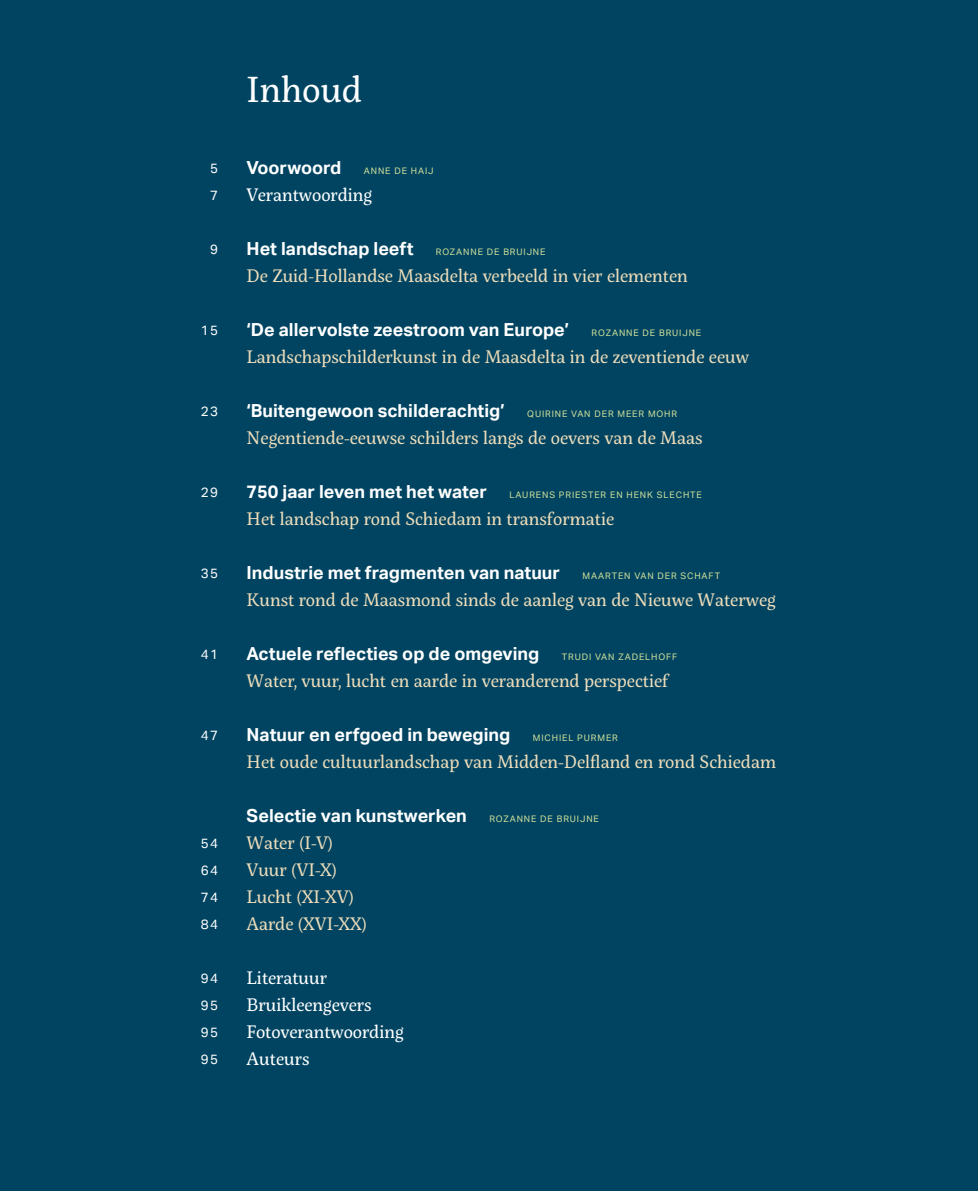
<style>
.page{position:relative;width:978px;height:1191px;background:#004461}
.page>*{position:absolute;margin:0;border:0;box-sizing:border-box;transform-origin:0 0}
.t1{font:36px "Servus Slab";color:#fff}
.t2{font:18px/27px "Servus Slab";color:#eddcba}
.t3{font:700 18px "Aktiv Grotesk";color:#fff}
.t4{font:18px/27px "Servus Slab";color:#fff}
.t5{font:13.5px/27px "Aktiv Grotesk";letter-spacing:.1em;color:#fff;text-align:justify}
.t6{font:9px "Aktiv Grotesk";letter-spacing:.1em;color:#d3e19a}
.s1{font-weight:700;font-size:18px;color:#fff}
.s2{font-weight:400;font-size:9px;color:#d3e19a}
</style>
<div class="page">
<p class="t5" style="left:210px;top:155px;width:9px">5<br>7</p>
<p class="t5" style="left:210px;top:236px;width:9px">9</p>
<p class="t5" style="left:201px;top:317px;width:19px">15</p>
<p class="t5" style="left:201px;top:398px;width:19px">23</p>
<p class="t5" style="left:201px;top:479px;width:19px">29</p>
<p class="t5" style="left:201px;top:560px;width:19px">35</p>
<p class="t5" style="left:201px;top:641px;width:19px">41</p>
<p class="t5" style="left:201px;top:722px;width:19px">47</p>
<p class="t5" style="left:201px;top:830px;width:19px">54<br>64<br>74<br>84</p>
<p class="t5" style="left:201px;top:965px;width:19px">94<br>95<br>95<br>95</p>
<h1 class="t1" style="left:247px;top:65px;width:117px">Inhoud</h1>
<p class="t6" style="left:247px;top:165px;width:188px"><span class="s1">Voorwoord</span> ANNE DE HAIJ</p>
<p class="t4" style="left:247px;top:181px;width:127px">Verantwoording</p>
<p class="t3" style="left:247px;top:238px;width:300px">Het landschap leeft <span class="s2">ROZANNE DE BRUIJNE</span></p>
<p class="t2" style="left:247px;top:262px;width:443px">De Zuid-Hollandse Maasdelta verbeeld in vier elementen</p>
<p class="t3" style="left:247px;top:319px;width:456px">‘De allervolste zeestroom van Europe’ <span class="s2">ROZANNE DE BRUIJNE</span></p>
<p class="t2" style="left:247px;top:343px;width:504px">Landschapschilderkunst in de Maasdelta in de zeventiende eeuw</p>
<p class="t3" style="left:247px;top:400px;width:432px">‘Buitengewoon schilderachtig’ <span class="s2">QUIRINE VAN DER MEER MOHR</span></p>
<p class="t2" style="left:247px;top:424px;width:457px">Negentiende-eeuwse schilders langs de oevers van de Maas</p>
<p class="t6" style="left:247px;top:489px;width:457px"><span class="s1">750 jaar leven met het water</span> LAURENS PRIESTER EN HENK SLECHTE</p>
<p class="t2" style="left:247px;top:505px;width:369px">Het landschap rond Schiedam in transformatie</p>
<p class="t3" style="left:247px;top:562px;width:475px">Industrie met fragmenten van natuur <span class="s2">MA ARTEN VAN DER SCHAFT</span></p>
<p class="t2" style="left:247px;top:586px;width:530px">Kunst rond de Maasmond sinds de aanleg van de Nieuwe Waterweg</p>
<p class="t3" style="left:247px;top:643px;width:432px">Actuele reflecties op de omgeving <span class="s2">TRUDI VAN Z ADELHOFF</span></p>
<p class="t2" style="left:247px;top:667px;width:423px">Water, vuur, lucht en aarde in veranderend perspectief</p>
<p class="t3" style="left:247px;top:724px;width:373px">Natuur en erfgoed in beweging <span class="s2">MICHIEL PURMER</span></p>
<p class="t2" style="left:247px;top:748px;width:531px">Het oude cultuurlandschap van Midden-Delfland en rond Schiedam</p>
<p class="t3" style="left:247px;top:805px;width:354px">Selectie van kunstwerken <span class="s2">ROZANNE DE BRUIJNE</span></p>
<p class="t2" style="left:247px;top:829px;width:122px">Water (I-V)<br>Vuur (VI-X)<br>Lucht (XI-XV)<br>Aarde (XVI-XX)</p>
<p class="t4" style="left:247px;top:964px;width:158px">Literatuur<br>Bruikleengevers<br>Fotoverantwoording<br>Auteurs</p>
</div>
